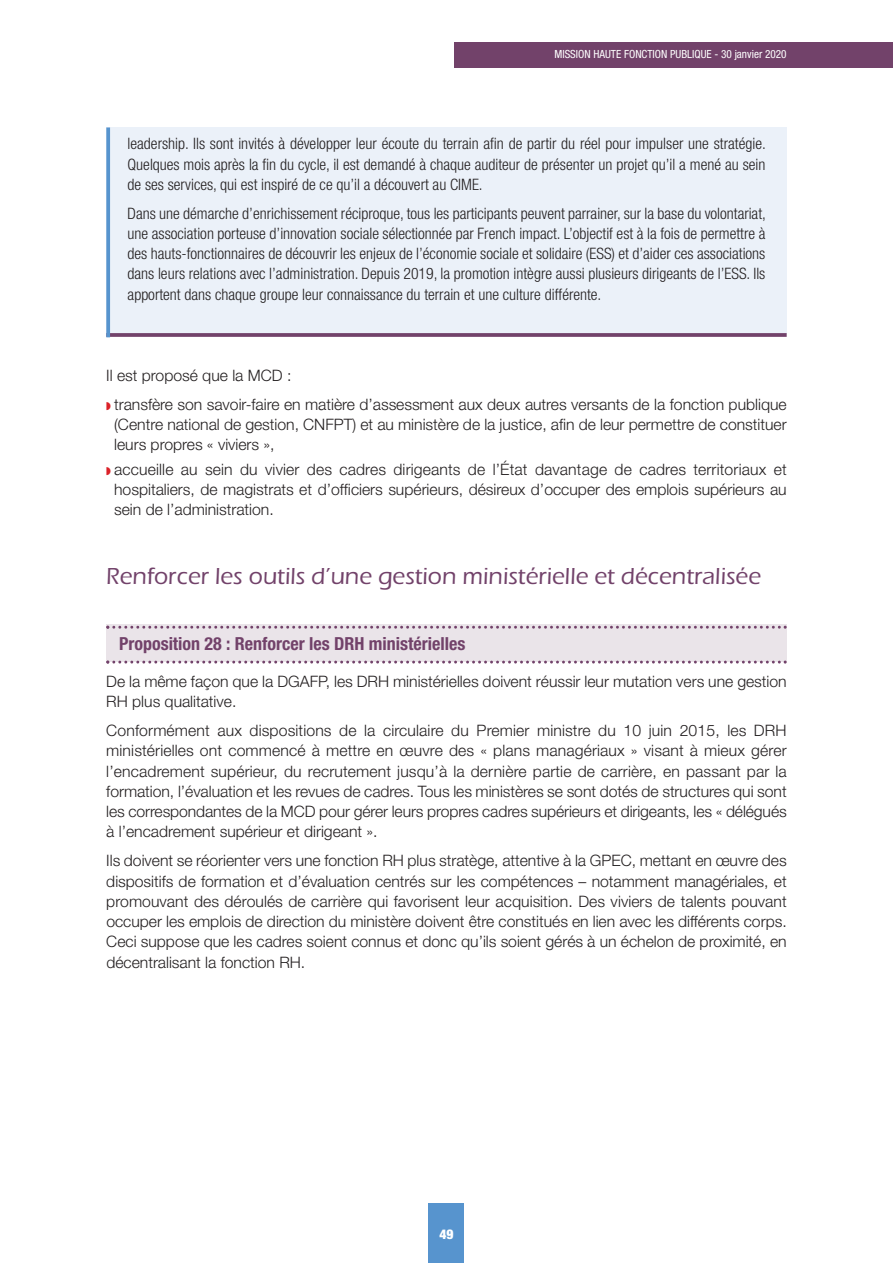
<style>
.page{position:relative;width:893px;height:1263px;background:#fff}
.page>*{position:absolute;margin:0;border:0;box-sizing:border-box;transform-origin:0 0}
.t1{font:500 24px "Eras ITC";color:#72426a}
.t2{font:700 condensed 18px "Helvetica Neue LT Pro";color:#72426a}
.t3{font:300 15.75px/20.2px "Helvetica Neue";color:#231f20}
.t4{font:300 condensed 15.75px/20.2px "Helvetica Neue LT Pro";color:#231f20;text-align:justify}
.t5{font:900 condensed 13.5px "Helvetica Neue";color:#fff}
.t6{font:condensed 11.25px "Helvetica Neue LT Pro";color:#fff}
</style>
<div class="page">
<div style="left:106px;top:625px;width:681px;height:37px;background:#eae4e9"></div>
<div style="left:106px;top:128px;width:681px;height:206px;background:#ebf1f9"></div>
<div style="left:429px;top:1204px;width:35px;height:59px;background:#5794ce"></div>
<svg style="left:110px;top:333px;width:677px;height:4px;background:#794c72"></svg>
<svg style="left:106px;top:626px;width:681px;height:3px"></svg>
<svg style="left:106px;top:661px;width:681px;height:3px"></svg>
<div style="left:454px;top:43px;width:439px;height:25px;background:#72426a"></div>
<svg style="left:106px;top:127px;width:4px;height:210px"></svg>
<p class="t6" style="left:554px;top:50px;width:234px">MISSION HAUTE FONCTION PUBLIQUE - 30 janvier 2020</p>
<p class="t4" style="left:128px;top:135px;width:640px">leadership. Ils sont invités à développer leur écoute du terrain afin de partir du réel pour impulser une stratégie.<br>Quelques mois après la fin du cycle, il est demandé à chaque auditeur de présenter un projet qu’il a mené au sein de ses services, qui est inspiré de ce qu’il a découvert au CIME.</p>
<p class="t4" style="left:128px;top:204px;width:640px">Dans une démarche d’enrichissement réciproque, tous les participants peuvent parrainer, sur la base du volontariat, une association porteuse d’innovation sociale sélectionnée par French impact. L’objectif est à la fois de permettre à des hauts-fonctionnaires de découvrir les enjeux de l’économie sociale et solidaire (ESS) et d’aider ces associations dans leurs relations avec l’administration. Depuis 2019, la promotion intègre aussi plusieurs dirigeants de l’ESS. Ils apportent dans chaque groupe leur connaissance du terrain et une culture différente.</p>
<p class="t3" style="left:114px;top:362px;width:674px;line-height:28.8px;text-indent:-8px">Il est proposé que la MCD :<br>transfère son savoir-faire en matière d’assessment aux deux autres versants de la fonction publique</p>
<p class="t3" style="left:114px;top:416px;width:674px">(Centre national de gestion, CNFPT) et au ministère de la justice, afin de leur permettre de constituer leurs propres « viviers »,</p>
<p class="t3" style="left:114px;top:460px;width:674px;text-align:justify">accueille au sein du vivier des cadres dirigeants de l’État davantage de cadres territoriaux et hospitaliers, de magistrats et d’officiers supérieurs, désireux d’occuper des emplois supérieurs au sein de l’administration.</p>
<h1 class="t1" style="left:106px;top:568px;width:656px">Renforcer les outils d’une gestion ministérielle et décentralisée</h1>
<p class="t2" style="left:119px;top:637px;width:348px">Proposition 28 : Renforcer les DRH ministérielles</p>
<p class="t3" style="left:106px;top:673px;width:682px">De la même façon que la DGAFP, les DRH ministérielles doivent réussir leur mutation vers une gestion<br>RH plus qualitative.</p>
<p class="t3" style="left:106px;top:722px;width:682px;text-align:justify">Conformément aux dispositions de la circulaire du Premier ministre du 10 juin 2015, les DRH ministérielles ont commencé à mettre en œuvre des « plans managériaux » visant à mieux gérer l’encadrement supérieur, du recrutement jusqu’à la dernière partie de carrière, en passant par la formation, l’évaluation et les revues de cadres. Tous les ministères se sont dotés de structures qui sont les correspondantes de la MCD pour gérer leurs propres cadres supérieurs et dirigeants, les « délégués à l’encadrement supérieur et dirigeant ».</p>
<p class="t3" style="left:106px;top:852px;width:682px;text-align:justify">Ils doivent se réorienter vers une fonction RH plus stratège, attentive à la GPEC, mettant en œuvre des dispositifs de formation et d’évaluation centrés sur les compétences – notamment managériales, et promouvant des déroulés de carrière qui favorisent leur acquisition. Des viviers de talents pouvant occuper les emplois de direction du ministère doivent être constitués en lien avec les différents corps.<br>Ceci suppose que les cadres soient connus et donc qu’ils soient gérés à un échelon de proximité, en décentralisant la fonction RH.</p>
<p class="t5" style="left:439px;top:1222px;width:16px">49</p>
</div>
